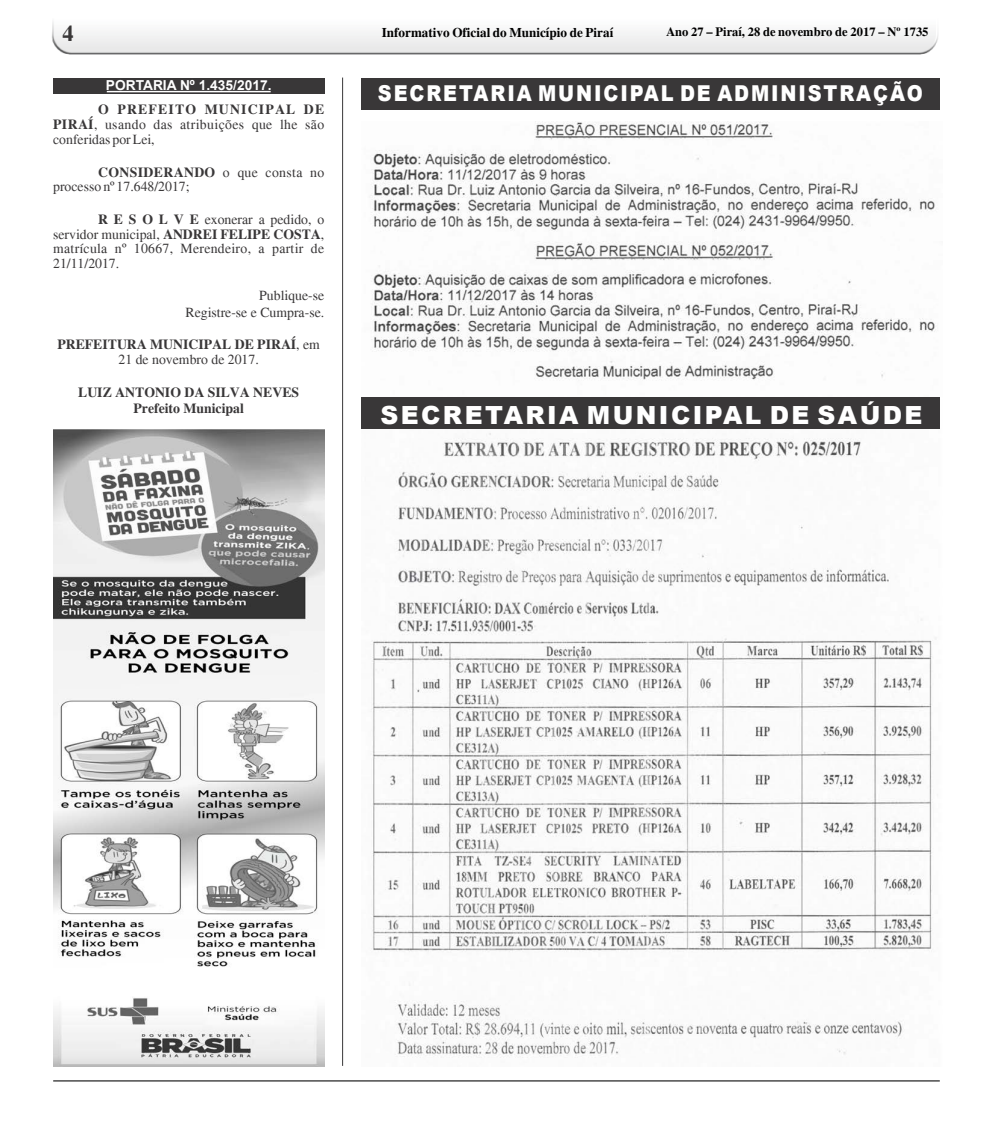
<style>
.page{position:relative;width:993px;height:1127px;background:#fff}
.page>*{position:absolute;margin:0;border:0;box-sizing:border-box;transform-origin:0 0}
.t1{font:900 25px "Arial";letter-spacing:.095em;color:#fff}
.t2{font:700 22.5px "Times New Roman";color:#393738}
.t3{font:900 21.88px "Arial";letter-spacing:.095em;color:#fff;scale:.88 1}
.t4{font:13.75px/14.6px "Times New Roman";color:#393738;text-align:justify}
.t5{font:700 13.75px/14.6px "Times New Roman";color:#393738;text-align:center}
.t6{font:700 13.75px "Arial";color:#fff}
.t7{font:700 13.12px "Times New Roman";color:#000}
.t8{font:700 12.5px "Times New Roman";color:#000}
.s1{font-weight:700}
.s2{font-weight:400}
</style>
<div class="page">
<img style="left:52px;top:22px;width:886px;height:33px">
<img style="left:361px;top:121px;width:579px;height:937px">
<div style="left:361px;top:78px;width:578px;height:32px;background:#393738"></div>
<div style="left:53px;top:78px;width:271px;height:16px;background:#393738"></div>
<hr style="left:107px;top:91px;width:163px;height:1px;background:#fff">
<hr style="left:53px;top:1080px;width:886px;height:1px;background:#000">
<img style="left:53px;top:429px;width:271px;height:637px">
<hr style="left:342px;top:78px;width:1px;height:988px;background:#393738">
<div style="left:361px;top:397px;width:578px;height:31px;background:#393738"></div>
<h2 class="t2" style="left:62px;top:26px;width:13px">4</h2>
<p class="t7" style="left:382px;top:28px;width:233px">Informativo Oficial do Município de Piraí</p>
<p class="t8" style="left:666px;top:28px;width:264px">Ano 27 – Piraí, 28 de novembro de 2017 – Nº 1735</p>
<p class="t6" style="left:106px;top:80px;width:167px">PORTARIA Nº 1.435/2017.</p>
<p class="t4" style="left:53px;top:104px;width:272px;text-indent:45px"><span class="s1">O PREFEITO MUNICIPAL DE PIRAÍ</span>, usando das atribuições que lhe são conferidas por Lei,</p>
<p class="t4" style="left:53px;top:166px;width:272px;text-indent:45px"><span class="s1">CONSIDERANDO</span> o que consta no processo nº 17.648/2017;</p>
<p class="t4" style="left:53px;top:213px;width:272px;text-indent:45px"><span class="s1">R E S O L V E</span> exonerar a pedido, o servidor municipal, <span class="s1">ANDREI FELIPE COSTA</span>, matrícula nº 10667, Merendeiro, a partir de 21/11/2017.</p>
<p class="t4" style="left:185px;top:289px;width:140px;line-height:16.1px;text-align:right">Publique-se<br>Registre-se e Cumpra-se.</p>
<p class="t5" style="left:57px;top:339px;width:264px">PREFEITURA MUNICIPAL DE PIRAÍ<span class="s2">, em<br>21 de novembro de 2017.</span></p>
<p class="t5" style="left:78px;top:385px;width:222px;line-height:16.5px">LUIZ ANTONIO DA SILVA NEVES<br>Prefeito Municipal</p>
<h3 class="t3" style="left:378px;top:86px;width:620px">SECRETARIA MUNICIPAL DE ADMINISTRAÇÃO</h3>
<h1 class="t1" style="left:380px;top:406px;width:543px">SECRETARIA MUNICIPAL DE SAÚDE</h1>
</div>
